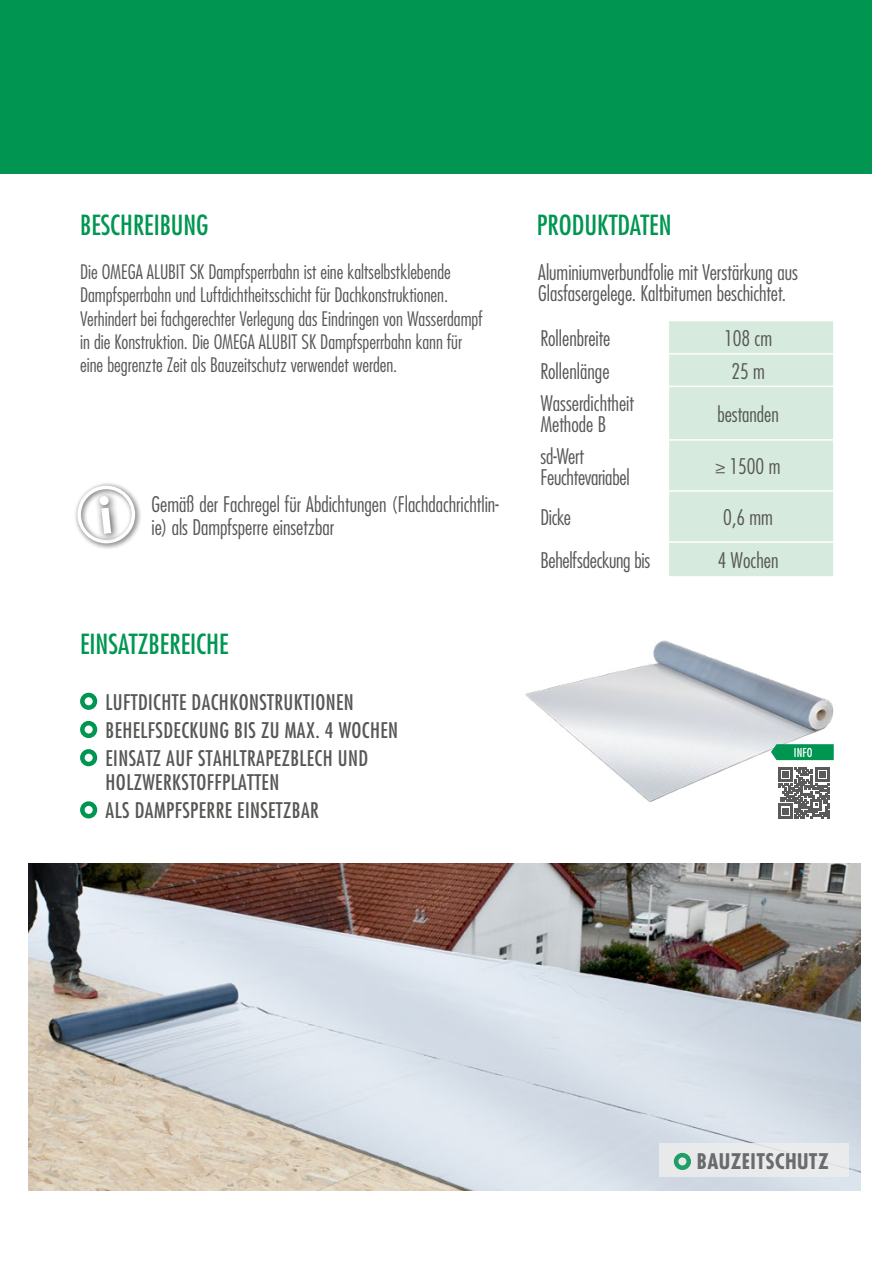
<style>
.page{position:relative;width:872px;height:1263px;background:#fff}
.page>*{position:absolute;margin:0;border:0;box-sizing:border-box;transform-origin:0 0}
.t1{font:500 condensed 27px "Futura LT Pro";color:#009652}
.t2{font:300 condensed 21px/21px "Futura LT Pro";color:#575756}
.t3{font:500 condensed 21px/28.2px "Futura LT Pro";letter-spacing:.02em;color:#575756}
.t4{font:700 condensed 21px "Futura LT Pro";letter-spacing:.02em;color:#575756}
.t5{font:300 condensed 19.5px/23.2px "Futura LT Pro";color:#575756}
.t6{font:500 condensed 12px "Futura LT Pro";color:#fff}
</style>
<div class="page">
<div style="left:0;top:0;width:872px;height:173px;background:#009652"></div>
<img style="left:28px;top:863px;width:832px;height:328px">
<img style="left:525px;top:640px;width:309px;height:162px">
<div style="left:74px;top:481px;width:68px;height:70px;background:#000;opacity:.75"></div>
<div style="left:77px;top:486px;width:58px;height:57px;border:3px solid #fff;border-radius:50%"></div>
<div style="left:93px;top:490px;width:28px;height:54px;background:#000;opacity:.75"></div>
<svg style="left:99px;top:496px;width:12px;height:38px"></svg>
<div style="left:80px;top:693px;width:17px;height:17px;border:4px solid #009652;border-radius:50%"></div>
<div style="left:80px;top:721px;width:17px;height:17px;border:4px solid #009652;border-radius:50%"></div>
<div style="left:80px;top:749px;width:17px;height:17px;border:4px solid #009652;border-radius:50%"></div>
<div style="left:80px;top:801px;width:17px;height:17px;border:4px solid #009652;border-radius:50%"></div>
<div style="left:669px;top:321px;width:164px;height:255px;background:#d6eadd"></div>
<hr style="left:669px;top:353px;width:164px;height:2px;background:#fff">
<hr style="left:669px;top:386px;width:164px;height:1px;background:#fff">
<hr style="left:669px;top:439px;width:164px;height:2px;background:#fff">
<hr style="left:669px;top:490px;width:164px;height:2px;background:#fff">
<hr style="left:669px;top:541px;width:164px;height:2px;background:#fff">
<div style="left:660px;top:1143px;width:189px;height:34px;background:#ededed"></div>
<div style="left:674px;top:1153px;width:17px;height:17px;border:4px solid #009652;border-radius:50%"></div>
<div style="left:774px;top:763px;width:59px;height:59px;background:#fff"></div>
<svg style="left:778px;top:767px;width:51px;height:51px"></svg>
<svg style="left:771px;top:744px;width:62px;height:16px"></svg>
<h1 class="t1" style="left:80px;top:206px;width:130px">BESCHREIBUNG</h1>
<p class="t5" style="left:80px;top:260px;width:404px">Die OMEGA ALUBIT SK Dampfsperrbahn ist eine kaltselbstklebende Dampfsperrbahn und Luftdichtheitsschicht für Dachkonstruktionen.<br>Verhindert bei fachgerechter Verlegung das Eindringen von Wasserdampf in die Konstruktion. Die OMEGA ALUBIT SK Dampfsperrbahn kann für eine begrenzte Zeit als Bauzeitschutz verwendet werden.</p>
<p class="t2" style="left:151px;top:493px;width:349px;line-height:22.8px">Gemäß der Fachregel für Abdichtungen (Flachdachrichtlin&shy;ie) als Dampfsperre einsetzbar</p>
<h1 class="t1" style="left:80px;top:625px;width:150px">EINSATZBEREICHE</h1>
<p class="t3" style="left:106px;top:687px;width:294px">LUFTDICHTE DACHKONSTRUKTIONEN<br>BEHELFSDECKUNG BIS ZU MAX. 4 WOCHEN<br>EINSATZ AUF STAHLTRAPEZBLECH UND</p>
<p class="t3" style="left:106px;top:768px;width:215px">HOLZWERKSTOFFPLATTEN<br>ALS DAMPFSPERRE EINSETZBAR</p>
<h1 class="t1" style="left:537px;top:206px;width:136px">PRODUKTDATEN</h1>
<p class="t2" style="left:538px;top:262px;width:261px">Aluminiumverbundfolie mit Verstärkung aus<br>Glasfasergelege. Kaltbitumen beschichtet.</p>
<p class="t2" style="left:540px;top:328px;width:71px">Rollenbreite</p>
<p class="t2" style="left:724px;top:328px;width:50px">108 cm</p>
<p class="t2" style="left:540px;top:360px;width:71px">Rollenlänge</p>
<p class="t2" style="left:731px;top:360px;width:35px">25 m</p>
<p class="t2" style="left:540px;top:393px;width:95px">Wasserdichtheit<br>Methode B</p>
<p class="t2" style="left:717px;top:403px;width:63px">bestanden</p>
<p class="t2" style="left:540px;top:445px;width:91px">sd-Wert<br>Feuchtevariabel</p>
<p class="t2" style="left:715px;top:456px;width:66px">≥ 1500 m</p>
<p class="t2" style="left:540px;top:507px;width:32px">Dicke</p>
<p class="t2" style="left:723px;top:507px;width:51px">0,6 mm</p>
<p class="t2" style="left:540px;top:549px;width:111px">Behelfsdeckung bis</p>
<p class="t2" style="left:717px;top:549px;width:62px">4 Wochen</p>
<p class="t6" style="left:794px;top:744px;width:20px">INFO</p>
<p class="t4" style="left:697px;top:1147px;width:133px">BAUZEITSCHUTZ</p>
</div>
